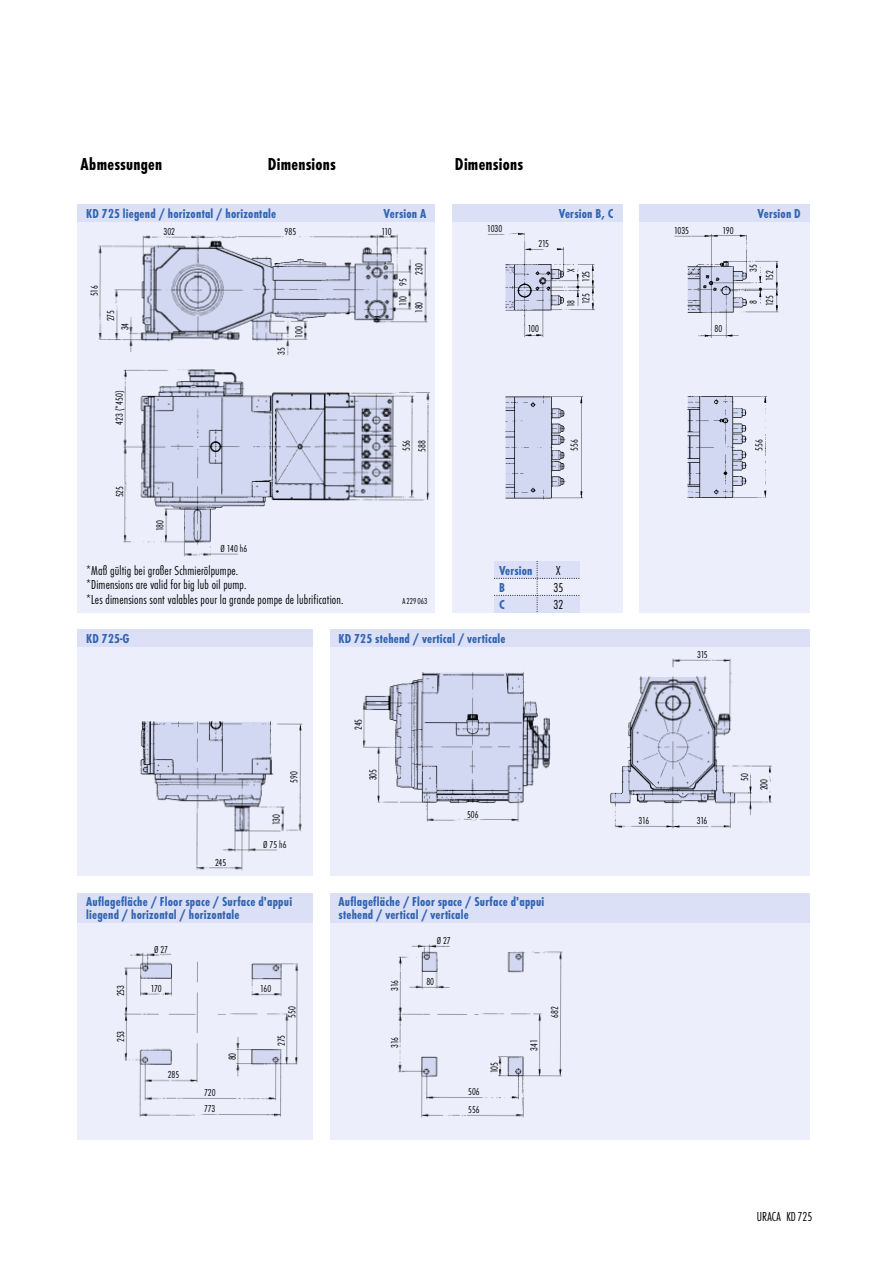
<style>
.page{position:relative;width:893px;height:1263px;background:#fff}
.page>*{position:absolute;margin:0;border:0;box-sizing:border-box;transform-origin:0 0}
.t1{font:700 condensed 18px "Futura T";letter-spacing:.015em;color:#000}
.t2{font:700 condensed 13.5px/12.8px "Futura T";letter-spacing:.015em;color:#3164b1}
.t3{font:300 condensed 13.5px/14.2px "Futura T";letter-spacing:.01em;color:#000}
.t4{font:300 condensed 10.5px/16.2px "Futura T";color:#000}
.t5{font:300 condensed 9px "Futura T";color:#000}
</style>
<div class="page">
<div style="left:78px;top:204px;width:357px;height:408px;background:#eceffb"></div>
<div style="left:452px;top:204px;width:170px;height:408px;background:#eceffb"></div>
<div style="left:78px;top:204px;width:357px;height:17px;background:#dce0f6"></div>
<div style="left:452px;top:204px;width:170px;height:17px;background:#dce0f6"></div>
<div style="left:639px;top:204px;width:170px;height:408px;background:#eceffb"></div>
<div style="left:639px;top:204px;width:170px;height:17px;background:#dce0f6"></div>
<div style="left:78px;top:629px;width:235px;height:247px;background:#eceffb"></div>
<div style="left:78px;top:629px;width:235px;height:17px;background:#dce0f6"></div>
<div style="left:330px;top:629px;width:479px;height:247px;background:#eceffb"></div>
<div style="left:330px;top:629px;width:479px;height:17px;background:#dce0f6"></div>
<div style="left:330px;top:893px;width:479px;height:247px;background:#eceffb"></div>
<div style="left:330px;top:893px;width:479px;height:30px;background:#dce0f6"></div>
<div style="left:78px;top:893px;width:235px;height:247px;background:#eceffb"></div>
<div style="left:78px;top:893px;width:235px;height:30px;background:#dce0f6"></div>
<img style="left:98px;top:234px;width:330px;height:122px">
<img style="left:123px;top:369px;width:308px;height:188px">
<img style="left:505px;top:395px;width:79px;height:105px">
<img style="left:674px;top:234px;width:104px;height:104px">
<img style="left:687px;top:395px;width:81px;height:104px">
<img style="left:140px;top:721px;width:163px;height:150px">
<img style="left:363px;top:671px;width:188px;height:151px">
<img style="left:610px;top:658px;width:162px;height:171px">
<img style="left:124px;top:952px;width:175px;height:165px">
<img style="left:398px;top:944px;width:165px;height:174px">
<img style="left:487px;top:232px;width:108px;height:106px">
<svg style="left:494px;top:561px;width:85px;height:51px"></svg>
<h1 class="t1" style="left:81px;top:157px;width:83px">Abmessungen</h1>
<h1 class="t1" style="left:268px;top:157px;width:70px">Dimensions</h1>
<h1 class="t1" style="left:455px;top:157px;width:70px">Dimensions</h1>
<p class="t2" style="left:86px;top:208px;width:192px">KD 725 liegend / horizontal / horizontale</p>
<p class="t2" style="left:383px;top:208px;width:44px">Version A</p>
<p class="t2" style="left:558px;top:208px;width:56px">Version B, C</p>
<p class="t2" style="left:757px;top:208px;width:45px">Version D</p>
<p class="t4" style="left:87px;top:296px;width:12px;rotate:-90deg">516</p>
<p class="t4" style="left:103px;top:321px;width:13px;rotate:-90deg">275</p>
<p class="t4" style="left:118px;top:330px;width:9px;rotate:-90deg">34</p>
<p class="t4" style="left:112px;top:425px;width:36px;rotate:-90deg">423 (*450)</p>
<p class="t4" style="left:112px;top:497px;width:13px;rotate:-90deg">525</p>
<p class="t4" style="left:163px;top:224px;width:13px">302</p>
<p class="t4" style="left:284px;top:224px;width:13px">985</p>
<p class="t4" style="left:274px;top:355px;width:9px;rotate:-90deg">35</p>
<p class="t4" style="left:292px;top:338px;width:13px;rotate:-90deg">100</p>
<p class="t4" style="left:153px;top:531px;width:13px;rotate:-90deg">180</p>
<p class="t4" style="left:220px;top:541px;width:28px">Ø 140 h6</p>
<p class="t4" style="left:381px;top:224px;width:12px">110</p>
<p class="t4" style="left:487px;top:221px;width:16px">1030</p>
<p class="t4" style="left:674px;top:223px;width:16px">1035</p>
<p class="t4" style="left:722px;top:223px;width:12px">190</p>
<p class="t4" style="left:538px;top:236px;width:12px">215</p>
<p class="t4" style="left:412px;top:275px;width:13px;rotate:-90deg">230</p>
<p class="t4" style="left:395px;top:313px;width:36px;text-indent:7px;rotate:-90deg">110 95<br>180</p>
<p class="t4" style="left:563px;top:272px;width:5px;rotate:-90deg">X</p>
<p class="t4" style="left:579px;top:282px;width:12px;rotate:-90deg">125</p>
<p class="t4" style="left:579px;top:304px;width:12px;rotate:-90deg">125</p>
<p class="t4" style="left:563px;top:307px;width:9px;rotate:-90deg">18</p>
<p class="t4" style="left:746px;top:272px;width:9px;rotate:-90deg">35</p>
<p class="t4" style="left:746px;top:304px;width:5px;rotate:-90deg">8</p>
<p class="t4" style="left:762px;top:281px;width:12px;rotate:-90deg">152</p>
<p class="t4" style="left:762px;top:306px;width:12px;rotate:-90deg">125</p>
<p class="t4" style="left:527px;top:321px;width:13px">100</p>
<p class="t4" style="left:714px;top:322px;width:9px">80</p>
<p class="t4" style="left:399px;top:452px;width:14px;line-height:15.8px;rotate:-90deg">556<br>588</p>
<p class="t4" style="left:567px;top:451px;width:13px;rotate:-90deg">556</p>
<p class="t4" style="left:751px;top:451px;width:13px;rotate:-90deg">556</p>
<p class="t3" style="left:86px;top:565px;width:259px">*Maß gültig bei großer Schmierölpumpe.<br>*Dimensions are valid for big lub oil pump.<br>*Les dimensions sont valables pour la grande pompe de lubrification.</p>
<p class="t2" style="left:499px;top:565px;width:35px">Version</p>
<p class="t3" style="left:556px;top:564px;width:6px">X</p>
<p class="t2" style="left:499px;top:582px;width:7px">B</p>
<p class="t3" style="left:553px;top:581px;width:12px">35</p>
<p class="t2" style="left:499px;top:599px;width:7px">C</p>
<p class="t3" style="left:553px;top:598px;width:12px">32</p>
<p class="t5" style="left:402px;top:597px;width:26px">A 229 063</p>
<p class="t2" style="left:86px;top:633px;width:45px">KD 725-G</p>
<p class="t2" style="left:338px;top:633px;width:169px">KD 725 stehend / vertical / verticale</p>
<p class="t4" style="left:287px;top:783px;width:13px;rotate:-90deg">590</p>
<p class="t4" style="left:215px;top:855px;width:13px">245</p>
<p class="t4" style="left:269px;top:825px;width:12px;rotate:-90deg">130</p>
<p class="t4" style="left:263px;top:837px;width:25px">Ø 75 h6</p>
<p class="t2" style="left:86px;top:897px;width:207px">Auflagefläche / Floor space / Surface d'appui liegend / horizontal / horizontale</p>
<p class="t4" style="left:113px;top:996px;width:13px;rotate:-90deg">253</p>
<p class="t4" style="left:113px;top:1042px;width:13px;rotate:-90deg">253</p>
<p class="t4" style="left:154px;top:942px;width:15px">Ø 27</p>
<p class="t4" style="left:151px;top:981px;width:12px">170</p>
<p class="t4" style="left:260px;top:981px;width:12px">160</p>
<p class="t4" style="left:285px;top:1018px;width:13px;rotate:-90deg">550</p>
<p class="t4" style="left:168px;top:1067px;width:13px">285</p>
<p class="t4" style="left:204px;top:1085px;width:13px">720<br>773</p>
<p class="t4" style="left:225px;top:1060px;width:9px;rotate:-90deg">80</p>
<p class="t4" style="left:274px;top:1046px;width:13px;rotate:-90deg">275</p>
<p class="t4" style="left:351px;top:730px;width:13px;rotate:-90deg">245</p>
<p class="t4" style="left:366px;top:780px;width:13px;rotate:-90deg">305</p>
<p class="t4" style="left:467px;top:807px;width:13px">506</p>
<p class="t2" style="left:338px;top:897px;width:207px">Auflagefläche / Floor space / Surface d'appui stehend / vertical / verticale</p>
<p class="t4" style="left:437px;top:933px;width:15px">Ø 27</p>
<p class="t4" style="left:387px;top:991px;width:12px;rotate:-90deg">316</p>
<p class="t4" style="left:426px;top:974px;width:9px">80</p>
<p class="t4" style="left:387px;top:1048px;width:12px;rotate:-90deg">316</p>
<p class="t4" style="left:468px;top:1083px;width:13px;line-height:17.9px">506<br>556</p>
<p class="t4" style="left:487px;top:1073px;width:13px;rotate:-90deg">105</p>
<p class="t4" style="left:526px;top:1051px;width:13px;rotate:-90deg">341</p>
<p class="t4" style="left:547px;top:1018px;width:13px;rotate:-90deg">682</p>
<p class="t4" style="left:697px;top:647px;width:12px">315</p>
<p class="t4" style="left:638px;top:813px;width:12px">316</p>
<p class="t4" style="left:696px;top:813px;width:12px">316</p>
<p class="t4" style="left:737px;top:781px;width:9px;rotate:-90deg">50</p>
<p class="t4" style="left:756px;top:790px;width:13px;rotate:-90deg">200</p>
<p class="t3" style="left:756px;top:1210px;width:57px">URACA KD725</p>
</div>
